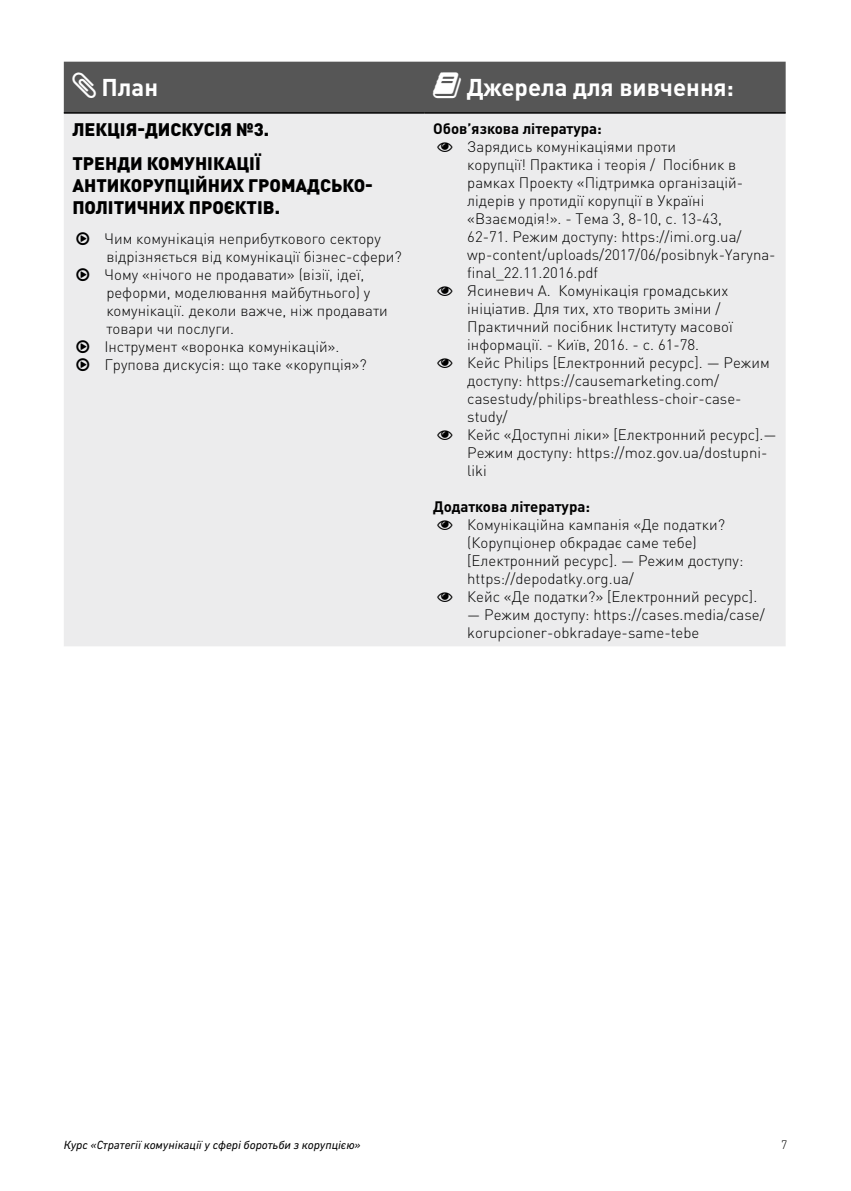
<style>
.page{position:relative;width:851px;height:1191px;background:#fff}
.page>*{position:absolute;margin:0;border:0;box-sizing:border-box;transform-origin:0 0}
.t1{font:700 24px "DIN Pro";color:#fff}
.t2{font:900 18px/34.3px "DIN Pro";color:#000}
.t3{font:300 15px/18px "DIN Pro";color:#000}
.t4{font:700 15px "DIN Pro";color:#000}
.t5{font:italic 12px "DIN Next CYR";color:#000}
.t6{font:300 12px "DIN Pro";color:#000}
</style>
<div class="page">
<div style="left:64px;top:114px;width:721px;height:532px;background:#ececed"></div>
<hr style="left:64px;top:112px;width:360px;height:2px;background:#000">
<hr style="left:424px;top:112px;width:361px;height:2px;background:#000">
<div style="left:64px;top:62px;width:721px;height:51px;background:#565656"></div>
<svg style="left:77px;top:232px;width:12px;height:13px"></svg>
<svg style="left:77px;top:268px;width:12px;height:13px"></svg>
<svg style="left:77px;top:340px;width:12px;height:31px"></svg>
<svg style="left:437px;top:142px;width:15px;height:10px"></svg>
<svg style="left:437px;top:286px;width:15px;height:10px"></svg>
<svg style="left:437px;top:358px;width:15px;height:10px"></svg>
<svg style="left:437px;top:430px;width:15px;height:10px"></svg>
<svg style="left:437px;top:520px;width:15px;height:10px"></svg>
<svg style="left:437px;top:592px;width:15px;height:10px"></svg>
<h1 class="t1" style="left:101px;top:71px;width:58px">План</h1>
<h1 class="t1" style="left:466px;top:71px;width:269px">Джерела для вивчення:</h1>
<p class="t2" style="left:72px;top:111px;width:198px">Лекція-дискусія №3.<br>Тренди комунікації</p>
<p class="t2" style="left:72px;top:174px;width:302px;line-height:21.6px">антикорупційних громадсько&shy;політичних проєктів.</p>
<p class="t3" style="left:104px;top:229px;width:299px">Чим комунікація неприбуткового сектору відрізняється від комунікації бізнес-сфери?<br>Чому «нічого не продавати» (візії, ідеї, реформи, моделювання майбутнього) у комунікації. деколи важче, ніж продавати товари чи послуги.<br>Інструмент «воронка комунікацій».<br>Групова дискусія: що таке «корупція»?</p>
<p class="t4" style="left:433px;top:118px;width:170px">Обов’язкова література:</p>
<p class="t3" style="left:467px;top:137px;width:311px">Зарядись комунікаціями проти<br>корупції! Практика і теорія / Посібник в рамках Проекту «Підтримка організацій&shy;лідерів у протидії корупції в Україні «Взаємодія!». - Тема 3, 8-10, c. 13-43,<br>62-71. Режим доступу: https://imi.org.ua/ wp-content/uploads/2017/06/posibnyk-Yaryna&shy;final_22.11.2016.pdf<br>Ясиневич А. Комунікація громадських ініціатив. Для тих, хто творить зміни / Практичний посібник Інституту масової інформації. - Київ, 2016. - с. 61-78.<br>Кейс Philips [Електронний ресурс]. — Режим доступу: https://causemarketing.com/ casestudy/philips-breathless-choir-case&shy;study/<br>Кейс «Доступні ліки» [Електронний ресурс].— Режим доступу: https://moz.gov.ua/dostupni&shy;liki</p>
<p class="t4" style="left:433px;top:496px;width:158px">Додаткова література:</p>
<p class="t3" style="left:467px;top:515px;width:291px">Комунікаційна кампанія «Де податки? (Корупціонер обкрадає саме тебе) [Електронний ресурс]. — Режим доступу: https://depodatky.org.ua/<br>Кейс «Де податки?» [Електронний ресурс].</p>
<p class="t3" style="left:467px;top:605px;width:299px">— Режим доступу: https://cases.media/case/ korupcioner-obkradaye-same-tebe</p>
<p class="t5" style="left:64px;top:1138px;width:298px">Курс «Стратегії комунікації у сфері боротьби з корупцією»</p>
<p class="t6" style="left:780px;top:1136px;width:8px">7</p>
</div>
